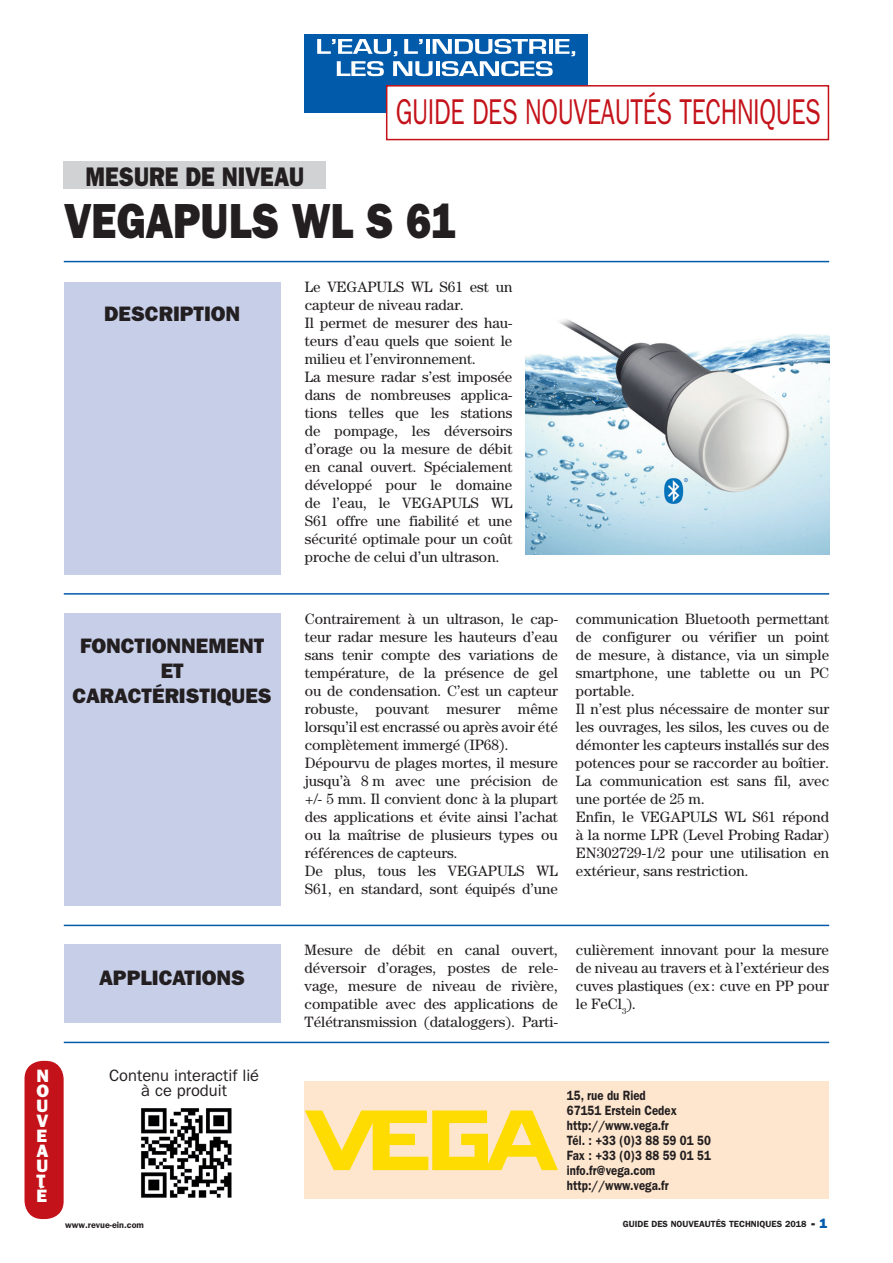
<style>
.page{position:relative;width:893px;height:1263px;background:#fff}
.page>*{position:absolute;margin:0;border:0;box-sizing:border-box;transform-origin:0 0}
.Guide_Titre{font:49.5px "ITC Franklin Gothic Std Hvy";color:#231f20;scale:.85 1}
.Normal_e{font:36px "ITC Franklin Gothic Std";letter-spacing:-.015em;color:#c4121a;scale:.7 1}
.Guide_rubrique{font:27px "ITC Franklin Gothic Std Hvy";color:#231f20;scale:.85 1}
.Guide_sous_titre{font:21px "ITC Franklin Gothic Std Hvy";color:#231f20}
.Style_de_paragraphe{font:18px "ITC Franklin Gothic Std Hvy";color:#fff}
.Style_de_paragraphe-2{font:16.5px "ITC Franklin Gothic Std";color:#231f20}
.Guide_texte{font:15px/18px "Century Std";color:#231f20;text-align:justify}
.Guide_adresse{font:600 13.5px "ITC Franklin Gothic Std";color:#231f20;scale:.85 1}
.t1{font:600 9px "ITC Franklin Gothic Std";color:#231f20}
.s1{font-family:"ITC Franklin Gothic Std Hvy";font-weight:400;font-size:13.5px}
.s2{font-family:"ITC Franklin Gothic Std Hvy";font-weight:400;font-size:13.5px;color:#015aaa}
</style>
<div class="page">
<div style="left:305px;top:34px;width:283px;height:79px;background:#015aaa"></div>
<svg style="left:317px;top:39px;width:258px;height:37px"></svg>
<div style="left:387px;top:86px;width:441px;height:54px;background:#fff"></div>
<div style="left:386px;top:85px;width:443px;height:55px;border:2px solid #c4121a"></div>
<div style="left:64px;top:282px;width:217px;height:292px;background:#c7cee8"></div>
<div style="left:64px;top:162px;width:262px;height:27px;background:#d1d2d4"></div>
<hr style="left:64px;top:261px;width:765px;height:1px;background:#015aaa">
<div style="left:305px;top:1081px;width:524px;height:117px;background:#fee6ce"></div>
<hr style="left:64px;top:593px;width:765px;height:2px;background:#015aaa">
<hr style="left:64px;top:925px;width:765px;height:1px;background:#015aaa">
<div style="left:64px;top:613px;width:217px;height:293px;background:#c7cee8"></div>
<div style="left:64px;top:945px;width:216px;height:78px;background:#c7cee8"></div>
<hr style="left:64px;top:1042px;width:765px;height:1px;background:#015aaa">
<img style="left:141px;top:1108px;width:91px;height:90px">
<div style="left:25px;top:1061px;width:39px;height:158px;background:#c4121a;border-radius:18px"></div>
<svg style="left:305px;top:1110px;width:253px;height:60px"></svg>
<img style="left:525px;top:319px;width:304px;height:236px">
<p class="Guide_rubrique" style="left:85px;top:161px;width:259px">MESURE DE NIVEAU</p>
<p class="Normal_e" style="left:396px;top:91px;width:608px">GUIDE DES NOUVEAUTÉS TECHNIQUES</p>
<p class="Guide_Titre" style="left:64px;top:192px;width:464px">VEGAPULS WL S 61</p>
<p class="Guide_sous_titre" style="left:104px;top:302px;width:138px">DESCRIPTION</p>
<p class="Guide_texte" style="left:305px;top:278px;width:209px">Le VEGAPULS WL S61 est un capteur de niveau radar.</p>
<p class="Guide_texte" style="left:305px;top:314px;width:209px">Il permet de mesurer des hau&shy;teurs d’eau quels que soient le milieu et l’environnement.</p>
<p class="Guide_texte" style="left:305px;top:368px;width:209px">La mesure radar s’est imposée dans de nombreuses applica&shy;tions telles que les stations de pompage, les déversoirs d’orage ou la mesure de débit en canal ouvert. Spécialement développé pour le domaine de l’eau, le VEGAPULS WL S61 offre une fiabilité et une sécurité optimale pour un coût proche de celui d’un ultrason.</p>
<p class="Guide_sous_titre" style="left:80px;top:633px;width:186px">FONCTIONNEMENT</p>
<p class="Guide_sous_titre" style="left:161px;top:659px;width:25px">ET</p>
<p class="Guide_sous_titre" style="left:73px;top:684px;width:201px">CARACTÉRISTIQUES</p>
<p class="Guide_texte" style="left:305px;top:609px;width:255px">Contrairement à un ultrason, le cap&shy;teur radar mesure les hauteurs d’eau sans tenir compte des variations de température, de la présence de gel ou de condensation. C’est un capteur robuste, pouvant mesurer même lorsqu’il est encrassé ou après avoir été complètement immergé (IP68).</p>
<p class="Guide_texte" style="left:305px;top:753px;width:255px">Dépourvu de plages mortes, il mesure jusqu’à 8 m avec une précision de +/- 5 mm. Il convient donc à la plupart des applications et évite ainsi l’achat ou la maîtrise de plusieurs types ou références de capteurs.</p>
<p class="Guide_texte" style="left:305px;top:861px;width:255px">De plus, tous les VEGAPULS WL<br>S61, en standard, sont équipés d’une</p>
<p class="Guide_texte" style="left:576px;top:609px;width:255px">communication Bluetooth permettant de configurer ou vérifier un point de mesure, à distance, via un simple smartphone, une tablette ou un PC portable.</p>
<p class="Guide_texte" style="left:576px;top:699px;width:255px">Il n’est plus nécessaire de monter sur les ouvrages, les silos, les cuves ou de démonter les capteurs installés sur des potences pour se raccorder au boîtier.<br>La communication est sans fil, avec une portée de 25 m.</p>
<p class="Guide_texte" style="left:576px;top:807px;width:255px">Enfin, le VEGAPULS WL S61 répond à la norme LPR (Level Probing Radar)<br>EN302729-1/2 pour une utilisation en extérieur, sans restriction.</p>
<p class="Style_de_paragraphe" style="left:37px;top:1065px;width:14px">N</p>
<p class="Style_de_paragraphe" style="left:37px;top:1080px;width:14px">O</p>
<p class="Style_de_paragraphe" style="left:37px;top:1095px;width:13px">U</p>
<p class="Style_de_paragraphe" style="left:37px;top:1110px;width:13px">V</p>
<p class="Style_de_paragraphe" style="left:37px;top:1125px;width:12px">E</p>
<p class="Style_de_paragraphe" style="left:37px;top:1140px;width:13px">A</p>
<p class="Style_de_paragraphe" style="left:37px;top:1155px;width:13px">U</p>
<p class="Style_de_paragraphe" style="left:37px;top:1170px;width:10px">T</p>
<p class="Style_de_paragraphe" style="left:37px;top:1185px;width:12px">É</p>
<p class="Guide_sous_titre" style="left:99px;top:965px;width:148px">APPLICATIONS</p>
<p class="Style_de_paragraphe-2" style="left:109px;top:1065px;width:152px">Contenu interactif lié</p>
<p class="Style_de_paragraphe-2" style="left:141px;top:1080px;width:87px">à ce produit</p>
<p class="Guide_texte" style="left:305px;top:941px;width:255px">Mesure de débit en canal ouvert, déversoir d’orages, postes de rele&shy;vage, mesure de niveau de rivière, compatible avec des applications de Télétransmission (dataloggers). Parti-</p>
<p class="Guide_texte" style="left:576px;top:941px;width:255px">culièrement innovant pour la mesure de niveau au travers et à l’extérieur des cuves plastiques (ex: cuve en PP pour le FeCl<sub>3</sub>).</p>
<p class="Guide_adresse" style="left:567px;top:1087px;width:94px">15, rue du Ried</p>
<p class="Guide_adresse" style="left:567px;top:1102px;width:131px">67151 Erstein Cedex</p>
<p class="Guide_adresse" style="left:567px;top:1117px;width:121px">http://www.vega.fr</p>
<p class="Guide_adresse" style="left:567px;top:1132px;width:171px">Tél. : +33 (0)3 88 59 01 50</p>
<p class="Guide_adresse" style="left:567px;top:1147px;width:171px">Fax : +33 (0)3 88 59 01 51</p>
<p class="Guide_adresse" style="left:567px;top:1162px;width:105px">info.fr@vega.com</p>
<p class="Guide_adresse" style="left:567px;top:1177px;width:121px">http://www.vega.fr</p>
<p class="t1" style="left:65px;top:1219px;width:80px">www.revue-ein.com</p>
<p class="t1" style="left:623px;top:1218px;width:206px">GUIDE DES NOUVEAUTÉS TECHNIQUES 2018 <span class="s1">-</span> <span class="s2">1</span></p>
</div>
